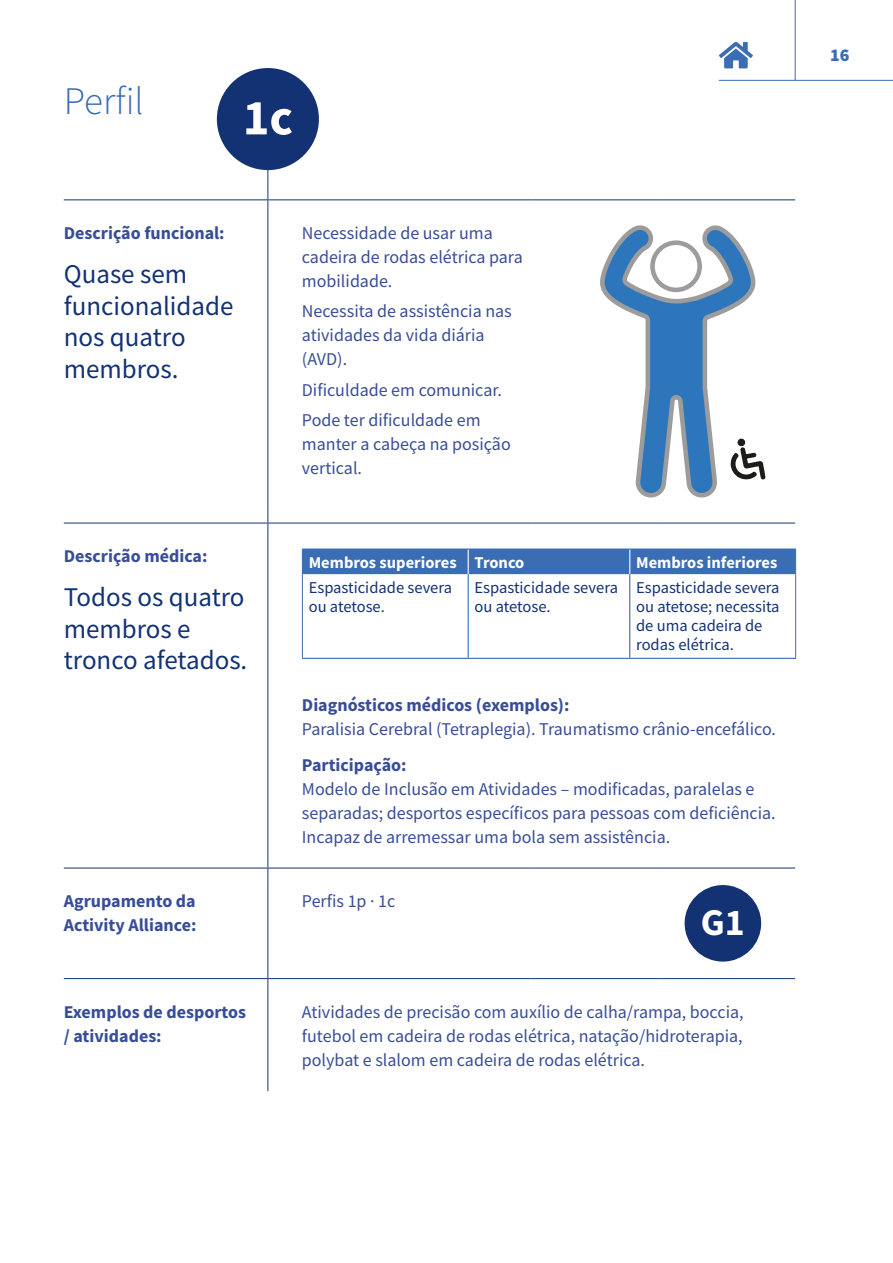
<style>
.page{position:relative;width:893px;height:1263px;background:#fff}
.page>*{position:absolute;margin:0;border:0;box-sizing:border-box;transform-origin:0 0}
.t1{font:700 50.4px "Source Sans Pro";color:#fff}
.t2{font:300 39px "Source Sans Pro";color:#3a6db4}
.t3{font:700 37.8px "Source Sans Pro";color:#fff}
.t4{font:27px/31.5px "Source Sans Pro";color:#123274}
.t5{font:18px/24px "Source Sans Pro";color:#384d98}
.t6{font:700 18px/24px "Source Sans Pro";color:#384d98}
.t7{font:900 18px "Source Sans Pro";color:#3a6db4}
.t8{font:16.5px/19px "Source Sans Pro";color:#123274}
.t9{font:700 16.5px "Source Sans Pro";color:#fff}
</style>
<div class="page">
<hr style="left:795px;top:0;width:1px;height:80px;background:#3a6db4">
<hr style="left:719px;top:80px;width:174px;height:1px;background:#3a6db4">
<svg style="left:719px;top:42px;width:34px;height:26px"></svg>
<hr style="left:267px;top:85px;width:1px;height:114px;background:#123274">
<hr style="left:64px;top:199px;width:204px;height:1px;background:#123274">
<hr style="left:268px;top:199px;width:263px;height:1px;background:#123274">
<hr style="left:267px;top:200px;width:1px;height:323px;background:#123274">
<hr style="left:531px;top:199px;width:128px;height:1px;background:#123274">
<hr style="left:659px;top:199px;width:136px;height:1px;background:#123274">
<hr style="left:64px;top:523px;width:204px;height:1px;background:#123274">
<hr style="left:268px;top:523px;width:263px;height:1px;background:#123274">
<hr style="left:267px;top:523px;width:1px;height:344px;background:#123274">
<hr style="left:531px;top:523px;width:128px;height:1px;background:#123274">
<hr style="left:659px;top:523px;width:136px;height:1px;background:#123274">
<hr style="left:64px;top:867px;width:204px;height:1px;background:#123274">
<hr style="left:268px;top:867px;width:263px;height:1px;background:#123274">
<hr style="left:267px;top:868px;width:1px;height:110px;background:#123274">
<hr style="left:531px;top:867px;width:128px;height:1px;background:#123274">
<hr style="left:659px;top:867px;width:136px;height:1px;background:#123274">
<hr style="left:64px;top:978px;width:204px;height:1px;background:#123274">
<hr style="left:268px;top:978px;width:263px;height:1px;background:#123274">
<hr style="left:267px;top:979px;width:1px;height:112px;background:#123274">
<hr style="left:531px;top:978px;width:128px;height:1px;background:#123274">
<hr style="left:659px;top:978px;width:136px;height:1px;background:#123274">
<svg style="left:600px;top:225px;width:165px;height:273px"></svg>
<div style="left:302px;top:549px;width:494px;height:25px;background:#3a6db4"></div>
<hr style="left:302px;top:574px;width:1px;height:84px;background:#3a6db4">
<hr style="left:302px;top:658px;width:166px;height:1px;background:#3a6db4">
<hr style="left:468px;top:574px;width:1px;height:84px;background:#3a6db4">
<hr style="left:468px;top:658px;width:162px;height:1px;background:#3a6db4">
<hr style="left:629px;top:574px;width:1px;height:84px;background:#3a6db4">
<hr style="left:795px;top:574px;width:1px;height:84px;background:#3a6db4">
<hr style="left:630px;top:658px;width:166px;height:1px;background:#3a6db4">
<div style="left:685px;top:885px;width:76px;height:76px;background:#123274;border-radius:50%"></div>
<div style="left:217px;top:68px;width:102px;height:102px;background:#123274;border-radius:50%"></div>
<h2 class="t2" style="left:64px;top:77px;width:82px">Perfil</h2>
<h1 class="t1" style="left:243px;top:84px;width:52px">1c</h1>
<p class="t6" style="left:64px;top:221px;width:162px">Descrição funcional:</p>
<h3 class="t4" style="left:64px;top:258px;width:171px">Quase sem funcionalidade nos quatro membros.</h3>
<p class="t6" style="left:64px;top:544px;width:145px">Descrição médica:</p>
<h3 class="t4" style="left:64px;top:581px;width:185px">Todos os quatro membros e tronco afetados.</h3>
<p class="t5" style="left:302px;top:221px;width:222px">Necessidade de usar uma cadeira de rodas elétrica para mobilidade.</p>
<p class="t5" style="left:302px;top:299px;width:211px">Necessita de assistência nas atividades da vida diária (AVD).</p>
<p class="t5" style="left:302px;top:374px;width:202px;line-height:30.5px">Dificuldade em comunicar.<br>Pode ter dificuldade em</p>
<p class="t5" style="left:302px;top:432px;width:210px">manter a cabeça na posição vertical.</p>
<p class="t9" style="left:309px;top:551px;width:217px">Membros superiores Tronco</p>
<p class="t9" style="left:636px;top:551px;width:143px">Membros inferiores</p>
<p class="t8" style="left:309px;top:578px;width:145px">Espasticidade severa ou atetose.</p>
<p class="t8" style="left:475px;top:578px;width:145px">Espasticidade severa ou atetose.</p>
<p class="t8" style="left:636px;top:578px;width:145px">Espasticidade severa ou atetose; necessita de uma cadeira de rodas elétrica.</p>
<p class="t6" style="left:302px;top:692px;width:269px">Diagnósticos médicos (exemplos):</p>
<p class="t5" style="left:302px;top:716px;width:476px">Paralisia Cerebral (Tetraplegia). Traumatismo crânio-encefálico.</p>
<p class="t6" style="left:302px;top:752px;width:106px">Participação:</p>
<p class="t5" style="left:302px;top:776px;width:475px">Modelo de Inclusão em Atividades – modificadas, paralelas e separadas; desportos específicos para pessoas com deficiência.<br>Incapaz de arremessar uma bola sem assistência.</p>
<p class="t6" style="left:64px;top:889px;width:134px">Agrupamento da<br>Activity Alliance:</p>
<p class="t5" style="left:302px;top:889px;width:95px">Perfis 1p · 1c</p>
<h3 class="t3" style="left:701px;top:897px;width:46px">G1</h3>
<p class="t6" style="left:64px;top:999px;width:184px">Exemplos de desportos / atividades:</p>
<p class="t5" style="left:302px;top:999px;width:443px;text-align:justify">Atividades de precisão com auxílio de calha/rampa, boccia, futebol em cadeira de rodas elétrica, natação/hidroterapia, polybat e slalom em cadeira de rodas elétrica.</p>
<p class="t7" style="left:830px;top:43px;width:21px">16</p>
</div>
